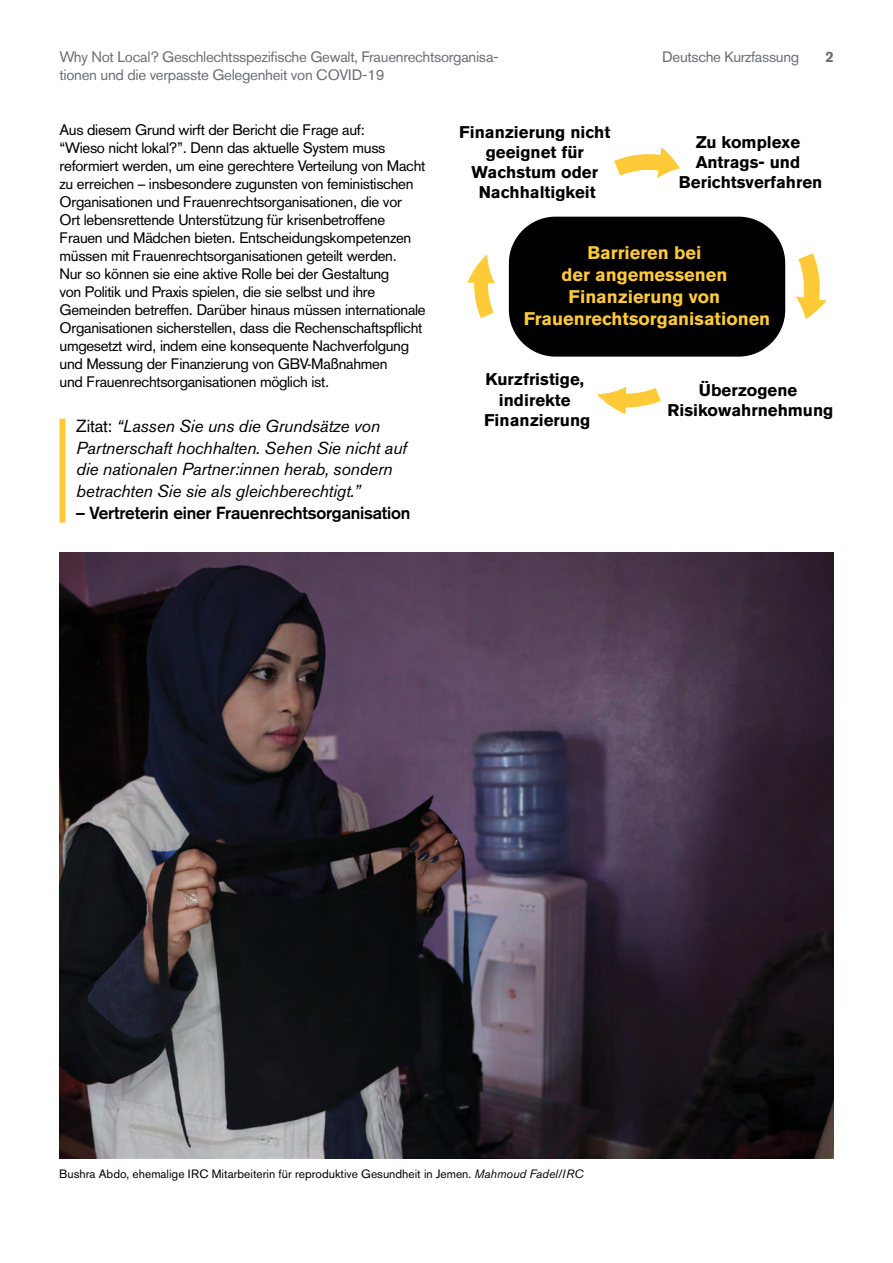
<style>
.page{position:relative;width:893px;height:1263px;background:#fff}
.page>*{position:absolute;margin:0;border:0;box-sizing:border-box;transform-origin:0 0}
.t1{font:700 18.15px/21.8px "Akzidenz Grotesk Std";color:#ffca38;text-align:center}
.Pull_Quote{font:italic 17.25px/21.8px "Akzidenz Grotesk Std";letter-spacing:-.01em;color:#000}
.Pull_Quote-2{font:700 17.25px "Akzidenz Grotesk";letter-spacing:-.01em;color:#000}
.t2{font:700 16.8px/20.2px "Akzidenz Grotesk Std";color:#000;text-align:center}
.t3{font:15px/18px "Akzidenz Grotesk";letter-spacing:-.02em;color:#000}
.t4{font:15px "Akzidenz Grotesk Std";letter-spacing:-.02em;color:#6d6e71}
.t5{font:700 15px "Akzidenz Grotesk Std";color:#6d6e71}
.t6{font:12px "Akzidenz Grotesk Std";color:#000}
.s1{font-family:"Akzidenz Grotesk";font-style:normal}
.s2{font-style:italic}
</style>
<div class="page">
<img style="left:59px;top:553px;width:774px;height:605px">
<div style="left:60px;top:419px;width:6px;height:104px;background:#ffca38"></div>
<div style="left:509px;top:217px;width:276px;height:140px;background:#000;border-radius:47px"></div>
<svg style="left:795px;top:253px;width:32px;height:66px"></svg>
<svg style="left:467px;top:254px;width:28px;height:64px"></svg>
<svg style="left:614px;top:147px;width:66px;height:31px"></svg>
<svg style="left:597px;top:387px;width:64px;height:27px"></svg>
<p class="t4" style="left:60px;top:48px;width:441px">Why Not Local? Geschlechtsspezifische Gewalt, Frauenrechtsorganisa-</p>
<p class="t4" style="left:662px;top:48px;width:139px">Deutsche Kurzfassung</p>
<p class="t5" style="left:825px;top:48px;width:10px">2</p>
<p class="t4" style="left:60px;top:66px;width:327px">tionen und die verpasste Gelegenheit von COVID-19</p>
<p class="t3" style="left:60px;top:121px;width:368px">Aus diesem Grund wirft der Bericht die Frage auf:<br>“Wieso nicht lokal?”. Denn das aktuelle System muss reformiert werden, um eine gerechtere Verteilung von Macht zu erreichen – insbesondere zugunsten von feministischen Organisationen und Frauenrechtsorganisationen, die vor Ort lebensrettende Unterstützung für krisenbetroffene Frauen und Mädchen bieten. Entscheidungskompetenzen müssen mit Frauenrechtsorganisationen geteilt werden.<br>Nur so können sie eine aktive Rolle bei der Gestaltung<br>von Politik und Praxis spielen, die sie selbst und ihre Gemeinden betreffen. Darüber hinaus müssen internationale Organisationen sicherstellen, dass die Rechenschaftspflicht umgesetzt wird, indem eine konsequente Nachverfolgung und Messung der Finanzierung von GBV-Maßnahmen<br>und Frauenrechtsorganisationen möglich ist.</p>
<p class="Pull_Quote" style="left:76px;top:415px;width:332px"><span class="s1">Zitat:</span> “Lassen Sie uns die Grundsätze von Partnerschaft hochhalten. Sehen Sie nicht auf die nationalen Partner:innen herab, sondern betrachten Sie sie als gleichberechtigt.”</p>
<p class="Pull_Quote-2" style="left:76px;top:502px;width:335px">– Vertreterin einer Frauenrechtsorganisation</p>
<p class="t2" style="left:459px;top:122px;width:153px">Finanzierung nicht geeignet für<br>Wachstum oder<br>Nachhaltigkeit</p>
<p class="t2" style="left:679px;top:132px;width:145px">Zu komplexe<br>Antrags- und<br>Berichtsverfahren</p>
<p class="t1" style="left:524px;top:242px;width:248px">Barrieren bei<br>der angemessenen<br>Finanzierung von<br>Frauenrechtsorganisationen</p>
<p class="t2" style="left:484px;top:369px;width:108px">Kurzfristige, indirekte<br>Finanzierung</p>
<p class="t2" style="left:668px;top:380px;width:167px">Überzogene<br>Risikowahrnehmung</p>
<p class="t6" style="left:59px;top:1167px;width:526px">Bushra Abdo, ehemalige IRC Mitarbeiterin für reproduktive Gesundheit in Jemen. <span class="s2">Mahmoud Fadel/IRC</span></p>
</div>
